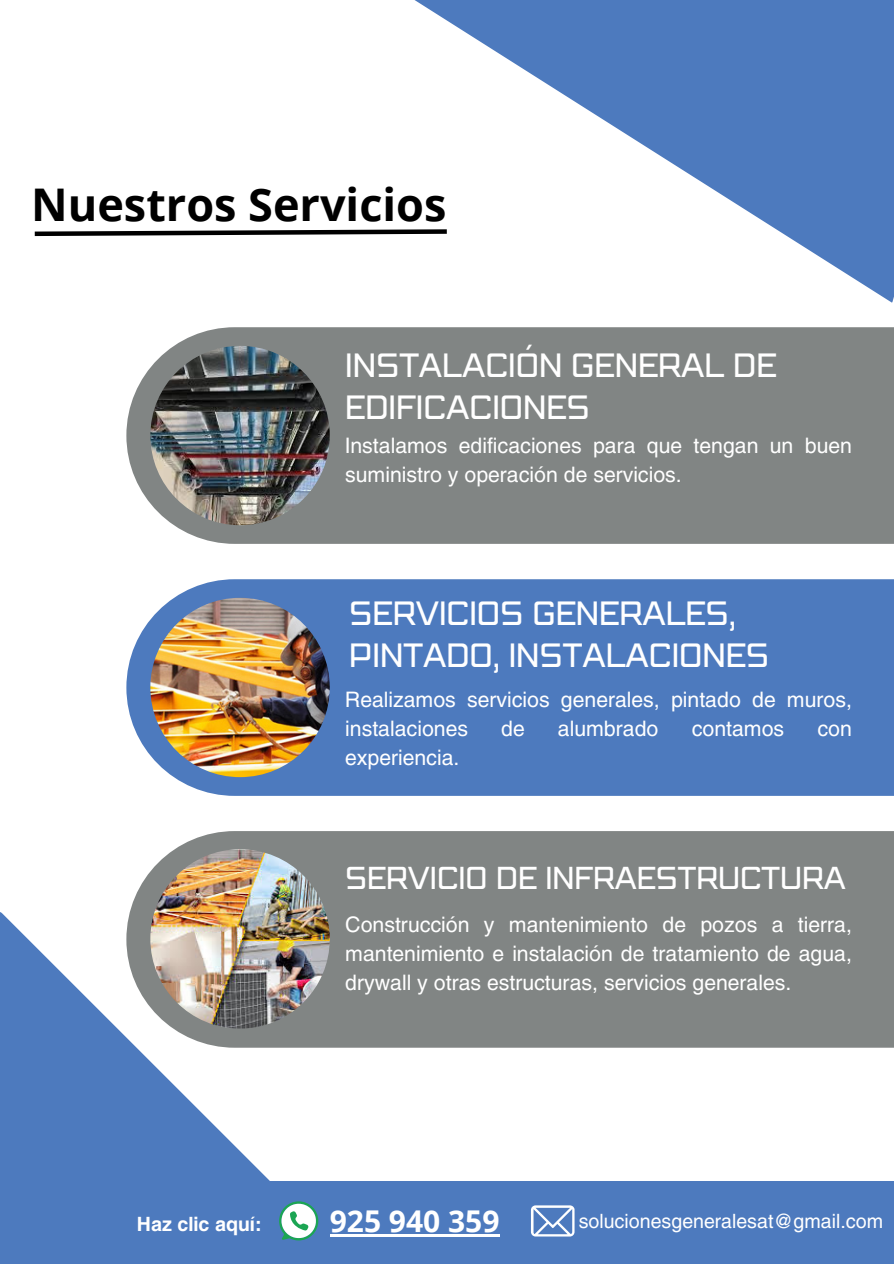
<style>
.page{position:relative;width:894px;height:1264px;background:#fff}
.page>*{position:absolute;margin:0;border:0;box-sizing:border-box;transform-origin:0 0}
.t1{font:700 45px "Open Sans";color:#000}
.t2{font:30.3px/41.7px "Pattanakarn";color:#fff}
.t3{font:700 30px "Open Sans";color:#fff}
.t4{font:28.5px "Pattanakarn";color:#fff}
.t5{font:21.15px/29.2px "Helios";color:#fff}
.t6{font:19.5px "Helios";color:#fff}
.t7{font:700 19.5px "Helios";color:#fff}
</style>
<div class="page">
<svg style="left:414px;top:0;width:479px;height:303px"></svg>
<svg style="left:34px;top:227px;width:417px;height:11px"></svg>
<div style="left:126px;top:327px;width:767px;height:217px;background:#818584"></div>
<div style="left:126px;top:579px;width:767px;height:216px;background:#4d7abe"></div>
<svg style="left:0;top:912px;width:344px;height:351px;fill:#4d7abe"></svg>
<div style="left:192px;top:1181px;width:701px;height:82px;background:#4d7abe"></div>
<div style="left:126px;top:831px;width:767px;height:216px;background:#818584"></div>
<img style="left:150px;top:346px;width:179px;height:179px;border-radius:50%">
<img style="left:150px;top:598px;width:179px;height:179px;border-radius:50%">
<img style="left:150px;top:849px;width:179px;height:179px;border-radius:50%">
<svg style="left:530px;top:1205px;width:44px;height:31px"></svg>
<hr style="left:329px;top:1233px;width:170px;height:3px;background:#fff">
<svg style="left:279px;top:1201px;width:39px;height:39px"></svg>
<h1 class="t1" style="left:31px;top:173px;width:416px">Nuestros Servicios</h1>
<p class="t2" style="left:345px;top:346px;width:433px">INSTALACIÓN GENERAL DE<br>EDIFICACIONES</p>
<h2 class="t5" style="left:345px;top:430px;width:508px">Instalamos edificaciones para que tengan un buen suministro y operación de servicios.</h2>
<p class="t2" style="left:349px;top:594px;width:421px">SERVICIOS GENERALES,<br>PINTADO, INSTALACIONES</p>
<p class="t5" style="left:345px;top:684px;width:508px">Realizamos servicios generales, pintado de muros, instalaciones</p>
<p class="t5" style="left:501px;top:713px;width:25px">de</p>
<p class="t5" style="left:558px;top:713px;width:102px">alumbrado</p>
<p class="t5" style="left:691px;top:713px;width:94px">contamos</p>
<p class="t5" style="left:817px;top:713px;width:36px">con</p>
<p class="t5" style="left:345px;top:742px;width:116px">experiencia.</p>
<p class="t4" style="left:345px;top:862px;width:502px">SERVICIO DE INFRAESTRUCTURA</p>
<h2 class="t5" style="left:345px;top:908px;width:508px;text-align:justify">Construcción y mantenimiento de pozos a tierra, mantenimiento e instalación de tratamiento de agua, drywall y otras estructuras, servicios generales.</h2>
<h3 class="t7" style="left:137px;top:1211px;width:126px">Haz clic aquí:</h3>
<p class="t3" style="left:329px;top:1199px;width:171px">925 940 359</p>
<p class="t6" style="left:578px;top:1208px;width:306px">solucionesgeneralesat@gmail.com</p>
</div>
